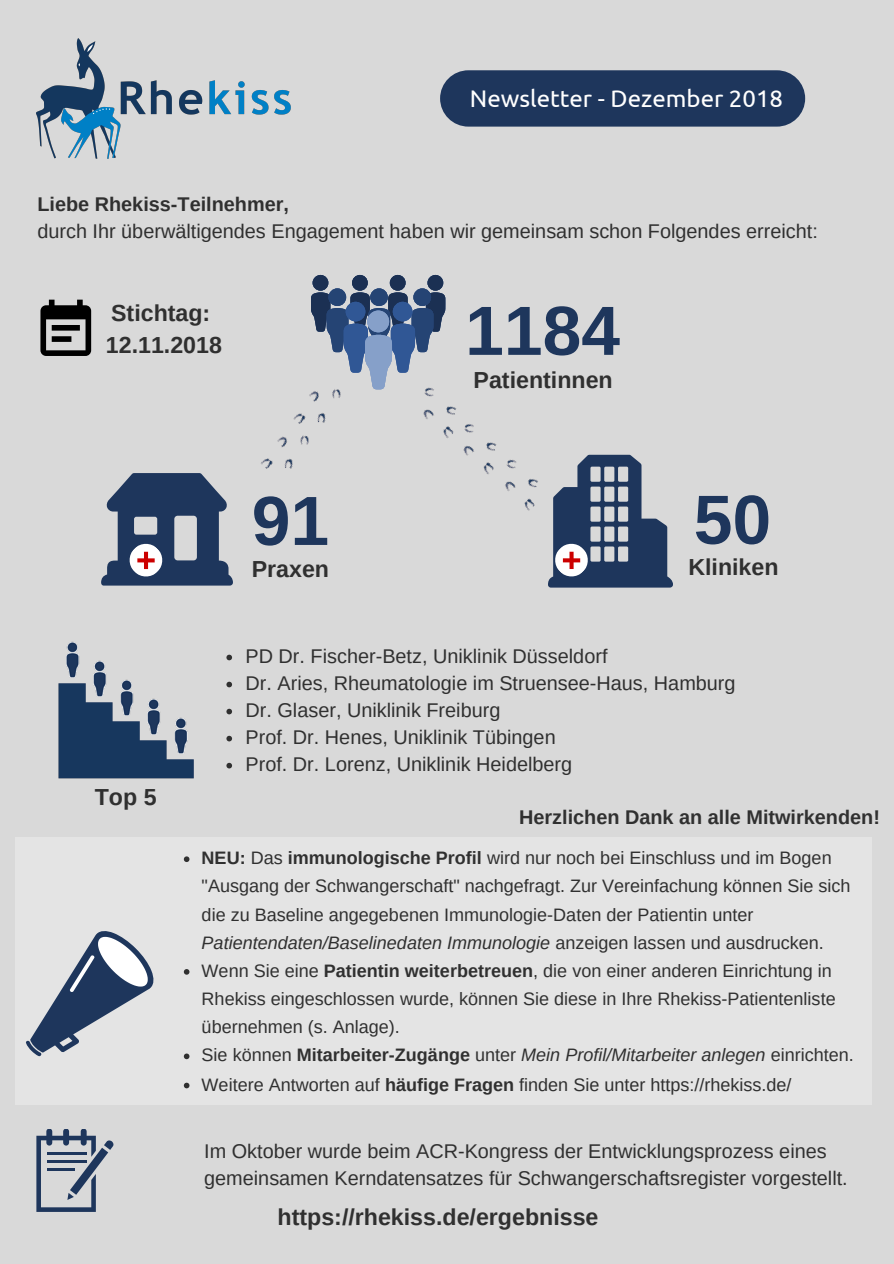
<style>
.page{position:relative;width:894px;height:1264px;background:#fff}
.page>*{position:absolute;margin:0;border:0;box-sizing:border-box;transform-origin:0 0}
.t1{font:700 69.6px "Arimo";color:#1e365c}
.t2{font:24px "Ubuntu";color:#fff}
.t3{font:700 23.25px/31.5px "Arimo";color:#303030}
.t4{font:19.8px/27px "Arimo";color:#303030}
.t5{font:700 19.8px "Arimo";color:#303030}
.t6{font:18px/28.2px "Arimo";color:#303030}
.s1{font-weight:700}
.s2{font-style:italic}
</style>
<div class="page">
<div style="left:0;top:0;width:893px;height:1263px;background:#d9d9d9"></div>
<img style="left:36px;top:38px;width:255px;height:121px">
<svg style="left:311px;top:275px;width:134px;height:114px"></svg>
<div style="left:367px;top:310px;width:22px;height:22px;background:#86a0c9;border-radius:50%"></div>
<svg style="left:226px;top:654px;width:6px;height:6px"></svg>
<svg style="left:226px;top:681px;width:6px;height:6px"></svg>
<svg style="left:226px;top:708px;width:6px;height:6px"></svg>
<svg style="left:226px;top:735px;width:6px;height:6px"></svg>
<svg style="left:226px;top:762px;width:6px;height:6px"></svg>
<svg style="left:36px;top:1129px;width:78px;height:82px"></svg>
<div style="left:101px;top:837px;width:680px;height:266px;background:#e4e4e4"></div>
<div style="left:56px;top:837px;width:60px;height:266px;background:#e4e4e4"></div>
<div style="left:15px;top:837px;width:47px;height:266px;background:#e4e4e4"></div>
<div style="left:769px;top:837px;width:59px;height:266px;background:#e4e4e4"></div>
<div style="left:822px;top:837px;width:49px;height:266px;background:#e4e4e4"></div>
<svg style="left:548px;top:455px;width:124px;height:132px"></svg>
<svg style="left:569px;top:551px;width:4px;height:18px"></svg>
<svg style="left:562px;top:558px;width:18px;height:4px"></svg>
<svg style="left:101px;top:473px;width:132px;height:112px"></svg>
<hr style="left:144px;top:551px;width:4px;height:18px;background:#c00">
<svg style="left:137px;top:558px;width:18px;height:4px"></svg>
<img style="left:58px;top:641px;width:136px;height:138px">
<svg style="left:26px;top:931px;width:128px;height:126px"></svg>
<img style="left:293px;top:374px;width:51px;height:49px">
<img style="left:261px;top:419px;width:51px;height:50px">
<img style="left:406px;top:383px;width:51px;height:53px">
<img style="left:446px;top:419px;width:51px;height:55px">
<img style="left:488px;top:455px;width:61px;height:58px">
<svg style="left:40px;top:300px;width:51px;height:56px"></svg>
<svg style="left:184px;top:856px;width:5px;height:6px"></svg>
<svg style="left:184px;top:969px;width:5px;height:5px"></svg>
<svg style="left:184px;top:1053px;width:5px;height:6px"></svg>
<div style="left:440px;top:70px;width:364px;height:57px;background:#1e365c;border-radius:28px"></div>
<svg style="left:184px;top:1082px;width:5px;height:6px"></svg>
<h2 class="t2" style="left:469px;top:84px;width:315px">Newsletter - Dezember 2018</h2>
<p class="t5" style="left:37px;top:193px;width:253px">Liebe Rhekiss-Teilnehmer,</p>
<p class="t4" style="left:37px;top:217px;width:781px">durch Ihr überwältigendes Engagement haben wir gemeinsam schon Folgendes erreicht:</p>
<p class="t3" style="left:106px;top:297px;width:117px">Stichtag:<br>12.11.2018</p>
<h1 class="t1" style="left:465px;top:292px;width:156px">1184</h1>
<h1 class="t1" style="left:252px;top:482px;width:79px">91</h1>
<p class="t3" style="left:252px;top:553px;width:79px">Praxen</p>
<p class="t3" style="left:473px;top:364px;width:141px">Patientinnen</p>
<h1 class="t1" style="left:693px;top:481px;width:79px">50</h1>
<p class="t3" style="left:688px;top:551px;width:92px">Kliniken</p>
<p class="t3" style="left:95px;top:781px;width:63px">Top 5</p>
<p class="t4" style="left:245px;top:642px;width:491px">PD Dr. Fischer-Betz, Uniklinik Düsseldorf<br>Dr. Aries, Rheumatologie im Struensee-Haus, Hamburg Dr. Glaser, Uniklinik Freiburg<br>Prof. Dr. Henes, Uniklinik Tübingen<br>Prof. Dr. Lorenz, Uniklinik Heidelberg</p>
<p class="t5" style="left:519px;top:806px;width:362px">Herzlichen Dank an alle Mitwirkenden!</p>
<p class="t6" style="left:201px;top:844px;width:653px"><span class="s1">NEU:</span> Das <span class="s1">immunologische Profil</span> wird nur noch bei Einschluss und im Bogen "Ausgang der Schwangerschaft" nachgefragt. Zur Vereinfachung können Sie sich die zu Baseline angegebenen Immunologie-Daten der Patientin unter <span class="s2">Patientendaten/Baselinedaten Immunologie</span> anzeigen lassen und ausdrucken.<br>Wenn Sie eine <span class="s1">Patientin weiterbetreuen</span>, die von einer anderen Einrichtung in Rhekiss eingeschlossen wurde, können Sie diese in Ihre Rhekiss-Patientenliste übernehmen (s. Anlage).<br>Sie können <span class="s1">Mitarbeiter-Zugänge</span> unter <span class="s2">Mein Profil/Mitarbeiter anlegen</span> einrichten.</p>
<p class="t6" style="left:201px;top:1070px;width:591px">Weitere Antworten auf <span class="s1">häufige Fragen</span> finden Sie unter https://rhekiss.de/</p>
<p class="t4" style="left:204px;top:1137px;width:645px">Im Oktober wurde beim ACR-Kongress der Entwicklungsprozess eines gemeinsamen Kerndatensatzes für Schwangerschaftsregister vorgestellt.</p>
<p class="t3" style="left:277px;top:1201px;width:322px">https://rhekiss.de/ergebnisse</p>
</div>
